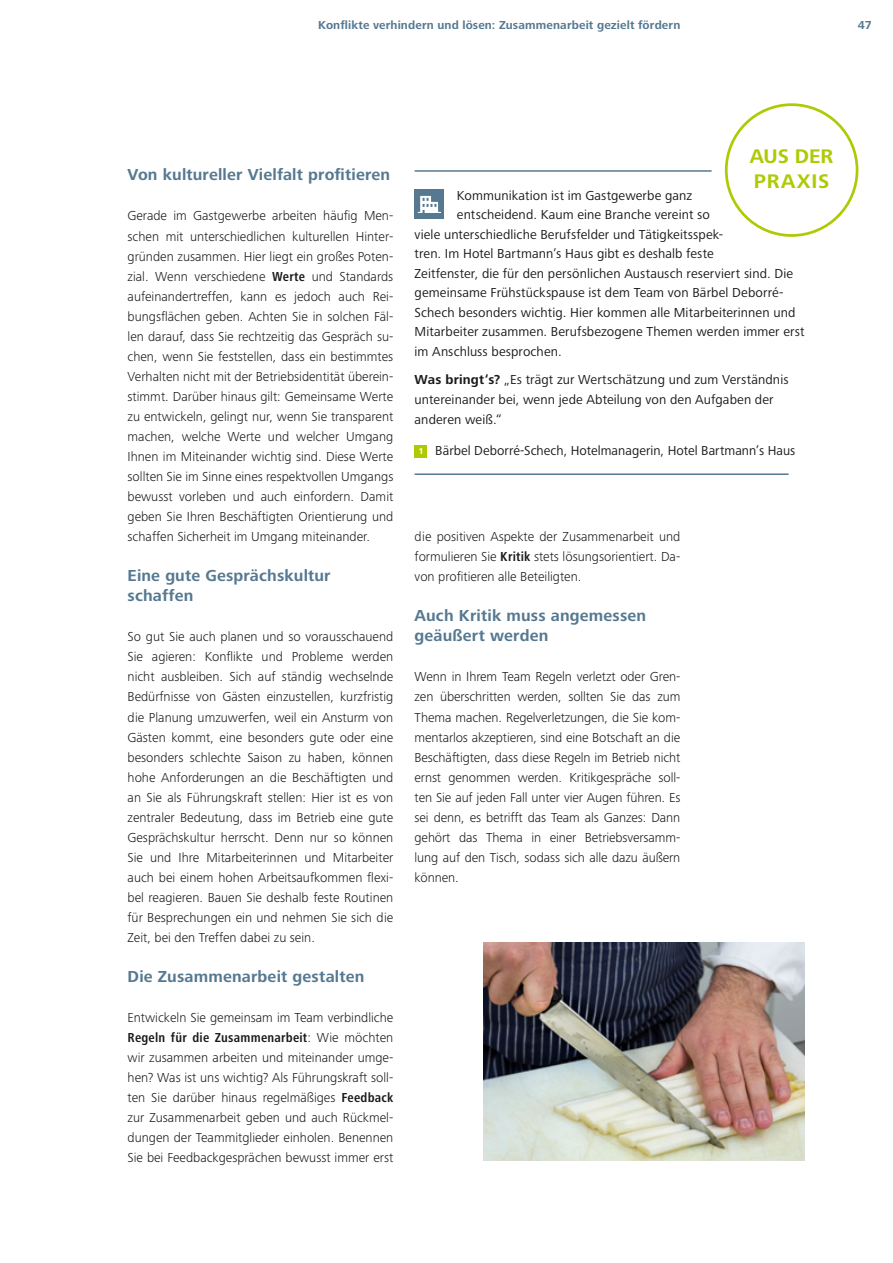
<style>
.page{position:relative;width:893px;height:1263px;background:#fff}
.page>*{position:absolute;margin:0;border:0;box-sizing:border-box;transform-origin:0 0}
.t1{font:700 20.4px/25.5px "Frutiger Next Pro";letter-spacing:.03em;color:#afca05}
.t2{font:700 16.5px/20.1px "Frutiger Next Pro";letter-spacing:.01em;color:#567991}
.t3{font:300 13.5px/20.1px "Frutiger Next Pro";color:#1a1a18;text-align:justify}
.t4{font:13.5px/20.1px "Frutiger Next Pro";letter-spacing:.01em;color:#1a1a18}
.t5{font:700 12px "Frutiger Next Pro";letter-spacing:.01em;color:#567991}
.s1{font-weight:700;font-stretch:condensed}
.s2{font-weight:700}
.s3{font-weight:700;font-size:8.85px;color:#fff}
</style>
<div class="page">
<hr style="left:415px;top:170px;width:374px;height:2px;background:#567991">
<div style="left:415px;top:190px;width:29px;height:29px;background:#567991"></div>
<svg style="left:418px;top:196px;width:23px;height:17px"></svg>
<div style="left:415px;top:445px;width:12px;height:12px;background:#afca05"></div>
<hr style="left:415px;top:473px;width:374px;height:2px;background:#567991">
<img style="left:483px;top:942px;width:322px;height:219px">
<div style="left:712px;top:90px;width:160px;height:160px;background:#fff;border-radius:50%"></div>
<div style="left:725px;top:103px;width:133px;height:134px;border:3px solid #afca05;border-radius:50%"></div>
<p class="t5" style="left:318px;top:18px;width:364px">Konflikte verhindern und lösen: Zusammenarbeit gezielt fördern</p>
<p class="t5" style="left:858px;top:18px;width:15px">47</p>
<p class="t2" style="left:128px;top:165px;width:264px">Von kultureller Vielfalt profitieren</p>
<p class="t3" style="left:128px;top:206px;width:267px">Gerade im Gastgewerbe arbeiten häufig Men&shy;schen mit unterschiedlichen kulturellen Hinter&shy;gründen zusammen. Hier liegt ein großes Poten&shy;zial. Wenn verschiedene <span class="s1">Werte</span> und Standards aufeinandertreffen, kann es jedoch auch Rei&shy;bungsflächen geben. Achten Sie in solchen Fäl&shy;len darauf, dass Sie rechtzeitig das Gespräch su&shy;chen, wenn Sie feststellen, dass ein bestimmtes Verhalten nicht mit der Betriebsidentität überein&shy;stimmt. Darüber hinaus gilt: Gemeinsame Werte zu entwickeln, gelingt nur, wenn Sie transparent machen, welche Werte und welcher Umgang Ihnen im Miteinander wichtig sind. Diese Werte sollten Sie im Sinne eines respektvollen Umgangs bewusst vorleben und auch einfordern. Damit geben Sie Ihren Beschäftigten Orientierung und schaffen Sicherheit im Umgang miteinander.</p>
<p class="t2" style="left:128px;top:566px;width:205px">Eine gute Gesprächskultur schaffen</p>
<p class="t3" style="left:128px;top:627px;width:267px">So gut Sie auch planen und so vorausschauend Sie agieren: Konflikte und Probleme werden nicht ausbleiben. Sich auf ständig wechselnde Bedürfnisse von Gästen einzustellen, kurzfristig die Planung umzuwerfen, weil ein Ansturm von Gästen kommt, eine besonders gute oder eine besonders schlechte Saison zu haben, können hohe Anforderungen an die Beschäftigten und an Sie als Führungskraft stellen: Hier ist es von zentraler Bedeutung, dass im Betrieb eine gute Gesprächskultur herrscht. Denn nur so können Sie und Ihre Mitarbeiterinnen und Mitarbeiter auch bei einem hohen Arbeitsaufkommen flexi&shy;bel reagieren. Bauen Sie deshalb feste Routinen für Besprechungen ein und nehmen Sie sich die Zeit, bei den Treffen dabei zu sein.</p>
<p class="t2" style="left:128px;top:966px;width:238px">Die Zusammenarbeit gestalten</p>
<p class="t3" style="left:128px;top:1007px;width:267px">Entwickeln Sie gemeinsam im Team verbindliche <span class="s1">Regeln für die Zusammenarbeit</span>: Wie möchten wir zusammen arbeiten und miteinander umge&shy;hen? Was ist uns wichtig? Als Führungskraft soll&shy;ten Sie darüber hinaus regelmäßiges <span class="s1">Feedback </span>zur Zusammenarbeit geben und auch Rückmel&shy;dungen der Teammitglieder einholen. Benennen Sie bei Feedbackgesprächen bewusst immer erst</p>
<h1 class="t1" style="left:750px;top:143px;width:85px">AUS DER<br>PRAXIS</h1>
<p class="t4" style="left:457px;top:185px;width:237px">Kommunikation ist im Gastgewerbe ganz</p>
<p class="t4" style="left:457px;top:205px;width:255px">entscheidend. Kaum eine Branche vereint so</p>
<p class="t4" style="left:415px;top:224px;width:310px">viele unterschiedliche Berufsfelder und Tätigkeitsspek-</p>
<p class="t4" style="left:415px;top:244px;width:301px">tren. Im Hotel Bartmann’s Haus gibt es deshalb feste</p>
<p class="t4" style="left:415px;top:263px;width:380px">Zeitfenster, die für den persönlichen Austausch reserviert sind. Die</p>
<p class="t4" style="left:415px;top:283px;width:370px">gemeinsame Frühstückspause ist dem Team von Bärbel Deborré-</p>
<p class="t4" style="left:415px;top:302px;width:382px">Schech besonders wichtig. Hier kommen alle Mitarbeiterinnen und</p>
<p class="t4" style="left:415px;top:322px;width:392px">Mitarbeiter zusammen. Berufsbezogene Themen werden immer erst</p>
<p class="t4" style="left:415px;top:341px;width:149px">im Anschluss besprochen.</p>
<p class="t4" style="left:415px;top:370px;width:375px"><span class="s2">Was bringt‘s?</span> „Es trägt zur Wertschätzung und zum Verständnis untereinander bei, wenn jede Abteilung von den Aufgaben der anderen weiß.“</p>
<p class="t4" style="left:418px;top:441px;width:379px"><span class="s3">1</span> Bärbel Deborré-Schech, Hotelmanagerin, Hotel Bartmann’s Haus</p>
<p class="t3" style="left:415px;top:526px;width:267px">die positiven Aspekte der Zusammenarbeit und formulieren Sie <span class="s1">Kritik</span> stets lösungsorientiert. Da&shy;von profitieren alle Beteiligten.</p>
<p class="t2" style="left:415px;top:606px;width:233px">Auch Kritik muss angemessen geäußert werden</p>
<p class="t3" style="left:415px;top:667px;width:267px">Wenn in Ihrem Team Regeln verletzt oder Gren&shy;zen überschritten werden, sollten Sie das zum Thema machen. Regelverletzungen, die Sie kom&shy;mentarlos akzeptieren, sind eine Botschaft an die Beschäftigten, dass diese Regeln im Betrieb nicht ernst genommen werden. Kritikgespräche soll&shy;ten Sie auf jeden Fall unter vier Augen führen. Es sei denn, es betrifft das Team als Ganzes: Dann gehört das Thema in einer Betriebsversamm&shy;lung auf den Tisch, sodass sich alle dazu äußern können.</p>
</div>
